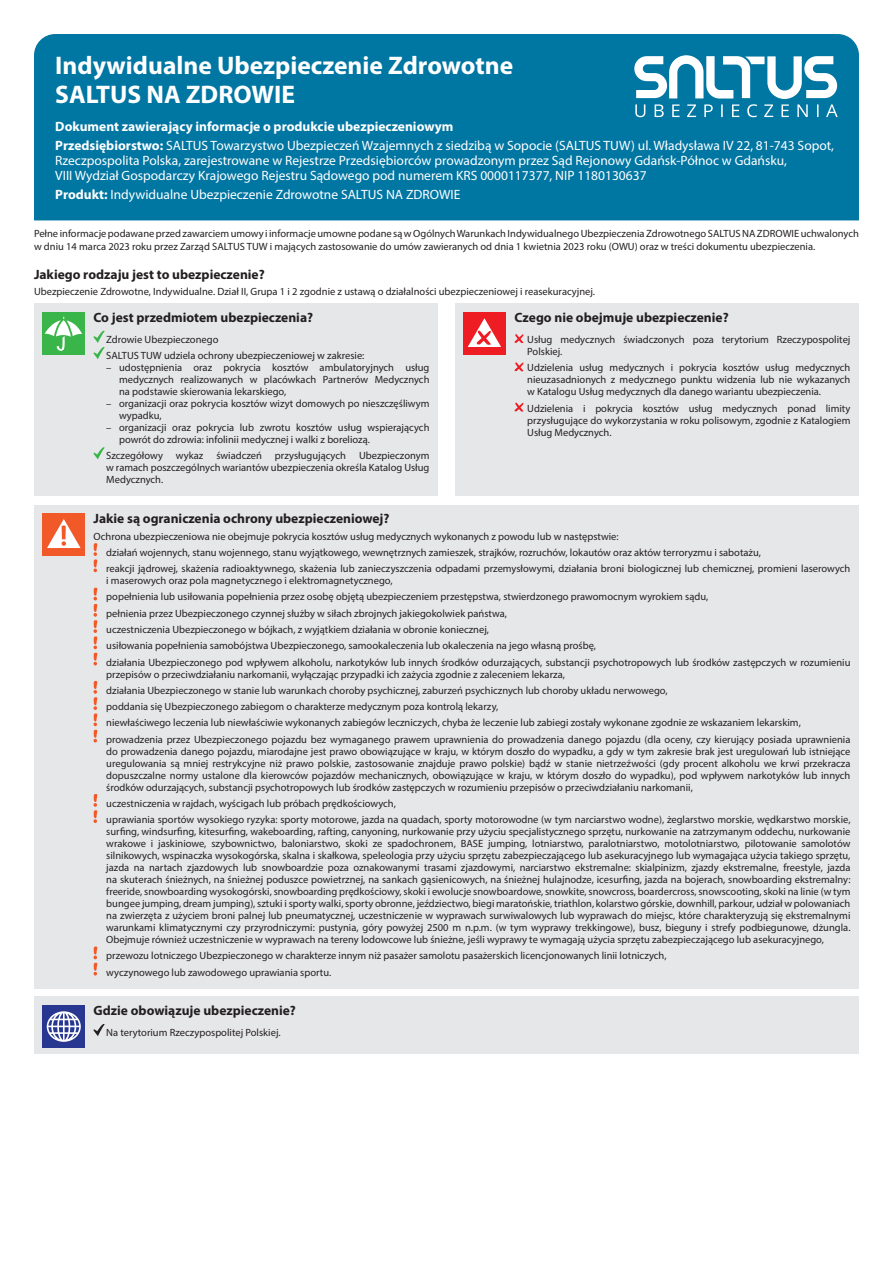
<style>
.page{position:relative;width:893px;height:1263px;background:#fff}
.page>*{position:absolute;margin:0;border:0;box-sizing:border-box;transform-origin:0 0}
.t1{font:700 25.5px/28.5px "Myriad Pro";color:#fff}
.t2{font:13.5px/19.2px "Myriad Pro";color:#fff}
.t3{font:700 13.5px "Myriad Pro";color:#231f20}
.t4{font:10.5px/12px "Myriad Pro";color:#231f20}
.s1{font-weight:700}
</style>
<div class="page">
<div style="left:34px;top:34px;width:825px;height:186px;background:#0076a3"></div>
<svg style="left:634px;top:55px;width:204px;height:62px"></svg>
<div style="left:34px;top:304px;width:404px;height:192px;background:#e6e7e9"></div>
<div style="left:43px;top:312px;width:42px;height:43px;background:#3ab54a"></div>
<svg style="left:45px;top:316px;width:37px;height:35px"></svg>
<svg style="left:93px;top:331px;width:12px;height:28px"></svg>
<svg style="left:93px;top:447px;width:12px;height:12px"></svg>
<div style="left:34px;top:505px;width:825px;height:483px;background:#e6e7e9"></div>
<div style="left:43px;top:513px;width:42px;height:43px;background:#f15929"></div>
<svg style="left:47px;top:519px;width:34px;height:29px"></svg>
<svg style="left:94px;top:543px;width:4px;height:29px"></svg>
<svg style="left:94px;top:587px;width:4px;height:79px"></svg>
<svg style="left:94px;top:681px;width:4px;height:62px"></svg>
<svg style="left:94px;top:794px;width:4px;height:29px"></svg>
<svg style="left:94px;top:946px;width:4px;height:30px"></svg>
<div style="left:34px;top:997px;width:825px;height:57px;background:#e6e7e9"></div>
<div style="left:43px;top:1005px;width:42px;height:43px;background:#283890"></div>
<svg style="left:47px;top:1011px;width:34px;height:31px"></svg>
<svg style="left:93px;top:1024px;width:12px;height:12px"></svg>
<div style="left:455px;top:304px;width:404px;height:192px;background:#e6e7e9"></div>
<div style="left:463px;top:312px;width:43px;height:43px;background:#ee1d23"></div>
<svg style="left:468px;top:318px;width:33px;height:29px"></svg>
<svg style="left:514px;top:334px;width:10px;height:9px"></svg>
<svg style="left:514px;top:362px;width:10px;height:10px"></svg>
<svg style="left:514px;top:402px;width:10px;height:10px"></svg>
<h1 class="t1" style="left:55px;top:51px;width:459px">Indywidualne Ubezpieczenie Zdrowotne<br>SALTUS NA ZDROWIE</h1>
<p class="t2" style="left:55px;top:116px;width:780px"><span class="s1">Dokument zawierający informacje o produkcie ubezpieczeniowym<br>Przedsiębiorstwo:</span> SALTUS Towarzystwo Ubezpieczeń Wzajemnych z siedzibą w Sopocie (SALTUS TUW) ul. Władysława IV 22, 81-743 Sopot,</p>
<p class="t2" style="left:55px;top:153px;width:733px;line-height:15px">Rzeczpospolita Polska, zarejestrowane w Rejestrze Przedsiębiorców prowadzonym przez Sąd Rejonowy Gdańsk-Północ w Gdańsku,<br>VIII Wydział Gospodarczy Krajowego Rejestru Sądowego pod numerem KRS 0000117377, NIP 1180130637</p>
<p class="t2" style="left:55px;top:185px;width:407px"><span class="s1">Produkt:</span> Indywidualne Ubezpieczenie Zdrowotne SALTUS NA ZDROWIE</p>
<p class="t4" style="left:34px;top:226px;width:826px;line-height:13.5px">Pełne informacje podawane przed zawarciem umowy i informacje umowne podane są w Ogólnych Warunkach Indywidualnego Ubezpieczenia Zdrowotnego SALTUS NA ZDROWIE uchwalonych w dniu 14 marca 2023 roku przez Zarząd SALTUS TUW i mających zastosowanie do umów zawieranych od dnia 1 kwietnia 2023 roku (OWU) oraz w treści dokumentu ubezpieczenia.</p>
<p class="t3" style="left:34px;top:265px;width:232px">Jakiego rodzaju jest to ubezpieczenie?</p>
<p class="t4" style="left:34px;top:285px;width:563px">Ubezpieczenie Zdrowotne, Indywidualne. Dział II, Grupa 1 i 2 zgodnie z ustawą o działalności ubezpieczeniowej i reasekuracyjnej.</p>
<p class="t3" style="left:94px;top:309px;width:221px">Co jest przedmiotem ubezpieczenia?</p>
<p class="t4" style="left:106px;top:331px;width:260px;line-height:16.2px">Zdrowie Ubezpieczonego<br>SALTUS TUW udziela ochrony ubezpieczeniowej w zakresie:</p>
<p class="t4" style="left:119px;top:361px;width:312px;text-align:justify;text-indent:-13px">– udostępnienia oraz pokrycia kosztów ambulatoryjnych usług medycznych realizowanych w placówkach Partnerów Medycznych na podstawie skierowania lekarskiego,</p>
<p class="t4" style="left:119px;top:397px;width:312px;text-indent:-13px">– organizacji oraz pokrycia kosztów wizyt domowych po nieszczęśliwym wypadku,</p>
<p class="t4" style="left:119px;top:421px;width:312px;text-indent:-13px">– organizacji oraz pokrycia lub zwrotu kosztów usług wspierających powrót do zdrowia: infolinii medycznej i walki z boreliozą.</p>
<p class="t4" style="left:106px;top:450px;width:325px;text-align:justify">Szczegółowy wykaz świadczeń przysługujących Ubezpieczonym w ramach poszczególnych wariantów ubezpieczenia określa Katalog Usług Medycznych.</p>
<p class="t3" style="left:94px;top:510px;width:297px">Jakie są ograniczenia ochrony ubezpieczeniowej?</p>
<p class="t4" style="left:106px;top:528px;width:746px;line-height:16.2px;text-indent:-13px">Ochrona ubezpieczeniowa nie obejmuje pokrycia kosztów usług medycznych wykonanych z powodu lub w następstwie:<br>działań wojennych, stanu wojennego, stanu wyjątkowego, wewnętrznych zamieszek, strajków, rozruchów, lokautów oraz aktów terroryzmu i sabotażu,<br>reakcji jądrowej, skażenia radioaktywnego, skażenia lub zanieczyszczenia odpadami przemysłowymi, działania broni biologicznej lub chemicznej, promieni laserowych</p>
<p class="t4" style="left:106px;top:572px;width:746px;line-height:16.2px">i maserowych oraz pola magnetycznego i elektromagnetycznego,<br>popełnienia lub usiłowania popełnienia przez osobę objętą ubezpieczeniem przestępstwa, stwierdzonego prawomocnym wyrokiem sądu,<br>pełnienia przez Ubezpieczonego czynnej służby w siłach zbrojnych jakiegokolwiek państwa,<br>uczestniczenia Ubezpieczonego w bójkach, z wyjątkiem działania w obronie koniecznej,<br>usiłowania popełnienia samobójstwa Ubezpieczonego, samookaleczenia lub okaleczenia na jego własną prośbę,<br>działania Ubezpieczonego pod wpływem alkoholu, narkotyków lub innych środków odurzających, substancji psychotropowych lub środków zastępczych w rozumieniu</p>
<p class="t4" style="left:106px;top:666px;width:746px;line-height:16.2px">przepisów o przeciwdziałaniu narkomanii, wyłączając przypadki ich zażycia zgodnie z zaleceniem lekarza,<br>działania Ubezpieczonego w stanie lub warunkach choroby psychicznej, zaburzeń psychicznych lub choroby układu nerwowego,<br>poddania się Ubezpieczonego zabiegom o charakterze medycznym poza kontrolą lekarzy,<br>niewłaściwego leczenia lub niewłaściwie wykonanych zabiegów leczniczych, chyba że leczenie lub zabiegi zostały wykonane zgodnie ze wskazaniem lekarskim, prowadzenia przez Ubezpieczonego pojazdu bez wymaganego prawem uprawnienia do prowadzenia danego pojazdu (dla oceny, czy kierujący posiada uprawnienia</p>
<p class="t4" style="left:106px;top:745px;width:746px;text-align:justify">do prowadzenia danego pojazdu, miarodajne jest prawo obowiązujące w kraju, w którym doszło do wypadku, a gdy w tym zakresie brak jest uregulowań lub istniejące uregulowania są mniej restrykcyjne niż prawo polskie, zastosowanie znajduje prawo polskie) bądź w stanie nietrzeźwości (gdy procent alkoholu we krwi przekracza dopuszczalne normy ustalone dla kierowców pojazdów mechanicznych, obowiązujące w kraju, w którym doszło do wypadku), pod wpływem narkotyków lub innych środków odurzających, substancji psychotropowych lub środków zastępczych w rozumieniu przepisów o przeciwdziałaniu narkomanii,</p>
<p class="t4" style="left:106px;top:795px;width:746px;line-height:16.2px">uczestniczenia w rajdach, wyścigach lub próbach prędkościowych,<br>uprawiania sportów wysokiego ryzyka: sporty motorowe, jazda na quadach, sporty motorowodne (w tym narciarstwo wodne), żeglarstwo morskie, wędkarstwo morskie,</p>
<p class="t4" style="left:106px;top:825px;width:746px;text-align:justify">surfing, windsurfing, kitesurfing, wakeboarding, rafting, canyoning, nurkowanie przy użyciu specjalistycznego sprzętu, nurkowanie na zatrzymanym oddechu, nurkowanie wrakowe i jaskiniowe, szybownictwo, baloniarstwo, skoki ze spadochronem, BASE jumping, lotniarstwo, paralotniarstwo, motolotniarstwo, pilotowanie samolotów silnikowych, wspinaczka wysokogórska, skalna i skałkowa, speleologia przy użyciu sprzętu zabezpieczającego lub asekuracyjnego lub wymagająca użycia takiego sprzętu, jazda na nartach zjazdowych lub snowboardzie poza oznakowanymi trasami zjazdowymi, narciarstwo ekstremalne: skialpinizm, zjazdy ekstremalne, freestyle, jazda na skuterach śnieżnych, na śnieżnej poduszce powietrznej, na sankach gąsienicowych, na śnieżnej hulajnodze, icesurfing, jazda na bojerach, snowboarding ekstremalny: freeride, snowboarding wysokogórski, snowboarding prędkościowy, skoki i ewolucje snowboardowe, snowkite, snowcross, boardercross, snowscooting, skoki na linie (w tym bungee jumping, dream jumping), sztuki i sporty walki, sporty obronne, jeździectwo, biegi maratońskie, triathlon, kolarstwo górskie, downhill, parkour, udział w polowaniach na zwierzęta z użyciem broni palnej lub pneumatycznej, uczestniczenie w wyprawach surwiwalowych lub wyprawach do miejsc, które charakteryzują się ekstremalnymi warunkami klimatycznymi czy przyrodniczymi: pustynia, góry powyżej 2500 m n.p.m. (w tym wyprawy trekkingowe), busz, bieguny i strefy podbiegunowe, dżungla.<br>Obejmuje również uczestniczenie w wyprawach na tereny lodowcowe lub śnieżne, jeśli wyprawy te wymagają użycia sprzętu zabezpieczającego lub asekuracyjnego,</p>
<p class="t4" style="left:106px;top:947px;width:562px;line-height:16.2px">przewozu lotniczego Ubezpieczonego w charakterze innym niż pasażer samolotu pasażerskich licencjonowanych linii lotniczych, wyczynowego lub zawodowego uprawiania sportu.</p>
<p class="t3" style="left:94px;top:1002px;width:204px">Gdzie obowiązuje ubezpieczenie?</p>
<p class="t4" style="left:106px;top:1026px;width:176px">Na terytorium Rzeczypospolitej Polskiej.</p>
<p class="t3" style="left:514px;top:309px;width:216px">Czego nie obejmuje ubezpieczenie?</p>
<p class="t4" style="left:527px;top:333px;width:325px">Usług medycznych świadczonych poza terytorium Rzeczypospolitej<br>Polskiej.</p>
<p class="t4" style="left:527px;top:362px;width:325px;text-align:justify">Udzielenia usług medycznych i pokrycia kosztów usług medycznych nieuzasadnionych z medycznego punktu widzenia lub nie wykazanych w Katalogu Usług medycznych dla danego wariantu ubezpieczenia.</p>
<p class="t4" style="left:527px;top:402px;width:325px;text-align:justify">Udzielenia i pokrycia kosztów usług medycznych ponad limity przysługujące do wykorzystania w roku polisowym, zgodnie z Katalogiem Usług Medycznych.</p>
</div>
